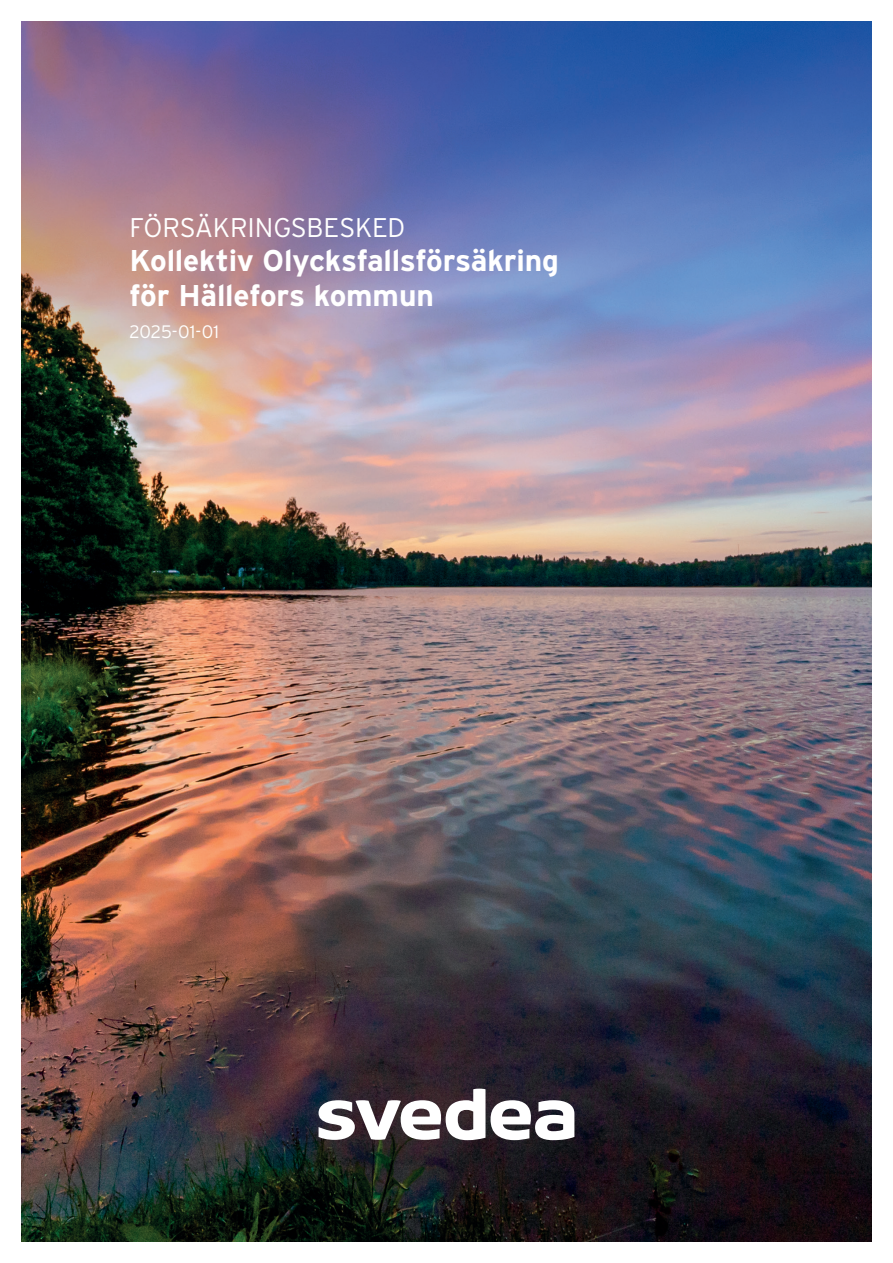
<style>
.page{position:relative;width:893px;height:1263px;background:#fff}
.page>*{position:absolute;margin:0;border:0;box-sizing:border-box;transform-origin:0 0}
.t1{font:700 30px/34.5px "Interstate";letter-spacing:-.01em;color:#fff}
.t2{font:300 27px "Interstate";letter-spacing:-.01em;color:#fff}
.t3{font:300 18px "Interstate";color:#fff}
</style>
<div class="page">
<img style="left:21px;top:21px;width:851px;height:1221px">
<svg style="left:491px;top:1100px;width:83px;height:40px"></svg>
<svg style="left:319px;top:1089px;width:166px;height:51px"></svg>
<p class="t2" style="left:130px;top:212px;width:277px">FÖRSÄKRINGSBESKED</p>
<p class="t1" style="left:130px;top:243px;width:431px">Kollektiv Olycksfallsförsäkring för Hällefors kommun</p>
<p class="t3" style="left:130px;top:321px;width:91px">2025-01-01</p>
</div>
